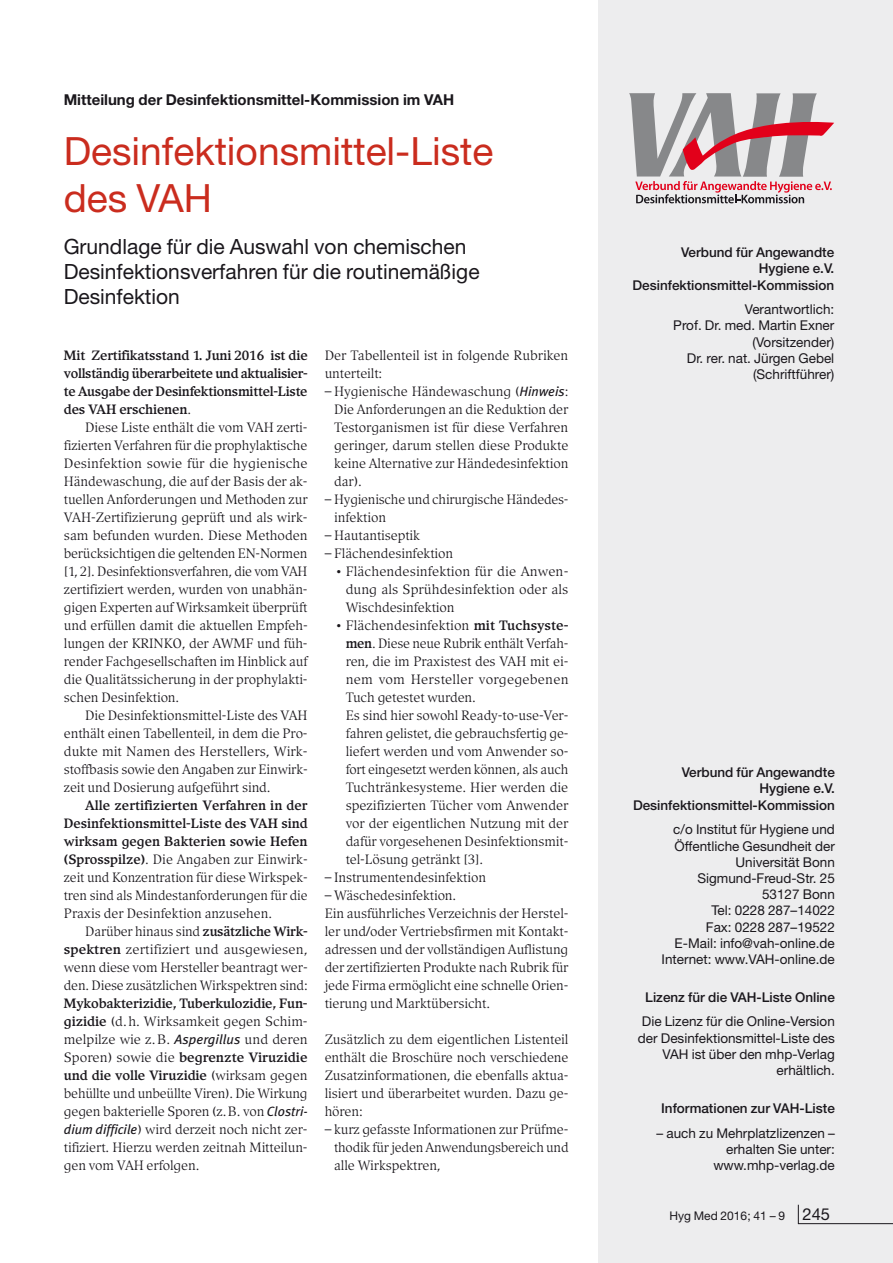
<style>
.page{position:relative;width:893px;height:1263px;background:#fff}
.page>*{position:absolute;margin:0;border:0;box-sizing:border-box;transform-origin:0 0}
.t1{font:39px/46.8px "Helvetica Neue";color:#ca2c1e}
.t2{font:21px/25.2px "Helvetica Neue";color:#1a171c}
.t3{font:700 15px "Helvetica Neue";color:#1a171c}
.t4{font:13.5px/18px "Compatil Exquisit LT";letter-spacing:-.01em;color:#1a171c;text-align:justify}
.t5{font:13.5px/16.2px "Helvetica Neue";color:#1a171c;text-align:right}
.t6{font:500 13.5px/16.2px "Helvetica Neue";color:#1a171c;text-align:right}
.t7{font:700 13.5px/18px "Compatil Exquisit LT";letter-spacing:-.015em;color:#1a171c;text-align:justify}
.t8{font:12px "Helvetica Neue";color:#1a171c}
.s1{font-weight:400}
.s2{font-weight:700}
.s3{font-family:"Meta Plus";font-style:italic}
.s4{font-size:16.5px}
</style>
<div class="page">
<div style="left:598px;top:0;width:295px;height:1263px;background:#ededee"></div>
<svg style="left:629px;top:93px;width:205px;height:110px"></svg>
<hr style="left:798px;top:1223px;width:95px;height:1px;background:#1a171c">
<svg style="left:798px;top:1205px;width:1px;height:18px"></svg>
<p class="t3" style="left:64px;top:91px;width:392px">Mitteilung der Desinfektionsmittel-Kommission im VAH</p>
<h1 class="t1" style="left:64px;top:127px;width:431px">Desinfektionsmittel-Liste des VAH</h1>
<h2 class="t2" style="left:64px;top:233px;width:417px">Grundlage für die Auswahl von chemischen<br>Desinfektionsverfahren für die routinemäßige<br>Desinfektion</h2>
<p class="t7" style="left:64px;top:346px;width:245px">Mit Zertifikatsstand 1. Juni 2016 ist die vollständig überarbeitete und aktualisier&shy;te Ausgabe der Desinfektionsmittel-Liste des VAH erschienen<span class="s1">.</span></p>
<p class="t4" style="left:64px;top:418px;width:245px;text-indent:21px">Diese Liste enthält die vom VAH zerti&shy;fizierten Verfahren für die prophylaktische Desinfektion sowie für die hygienische Händewaschung, die auf der Basis der ak&shy;tuellen Anforderungen und Methoden zur VAH-Zertifizierung geprüft und als wirk&shy;sam befunden wurden. Diese Methoden berücksichtigen die geltenden EN-Normen [1, 2]. Desinfektionsverfahren, die vom VAH zertifiziert werden, wurden von unabhän&shy;gigen Experten auf Wirksamkeit überprüft und erfüllen damit die aktuellen Empfeh&shy;lungen der KRINKO, der AWMF und füh&shy;render Fachgesellschaften im Hinblick auf die Qualitätssicherung in der prophylakti&shy;schen Desinfektion.</p>
<p class="t4" style="left:64px;top:706px;width:245px;text-indent:21px">Die Desinfektionsmittel-Liste des VAH enthält einen Tabellenteil, in dem die Pro&shy;dukte mit Namen des Herstellers, Wirk&shy;stoffbasis sowie den Angaben zur Einwirk&shy;zeit und Dosierung aufgeführt sind.</p>
<p class="t4" style="left:64px;top:796px;width:245px;text-indent:21px"><span class="s2">Alle zertifizierten Verfahren in der Desinfektionsmittel-Liste des VAH sind wirksam gegen Bakterien sowie Hefen (Sprosspilze)</span>. Die Angaben zur Einwirk&shy;zeit und Konzentration für diese Wirkspek&shy;tren sind als Mindestanforderungen für die Praxis der Desinfektion anzusehen.</p>
<p class="t4" style="left:64px;top:922px;width:245px;text-indent:21px">Darüber hinaus sind <span class="s2">zusätzliche Wirk&shy;spektren</span> zertifiziert und ausgewiesen, wenn diese vom Hersteller beantragt wer&shy;den. Diese zusätzlichen Wirkspektren sind:</p>
<p class="t4" style="left:64px;top:994px;width:245px"><span class="s2">Mykobakterizidie, Tuberkulozidie, Fun&shy;gizidie</span> (d.h. Wirksamkeit gegen Schim&shy;melpilze wie z.B. <span class="s3">Aspergillus</span> und deren Sporen) sowie die <span class="s2">begrenzte Viruzidie und die volle Viruzidie</span> (wirksam gegen behüllte und unbeüllte Viren). Die Wirkung gegen bakterielle Sporen (z.B. von <span class="s3">Clostri&shy;dium difficile</span>) wird derzeit noch nicht zer&shy;tifiziert. Hierzu werden zeitnah Mitteilun&shy;gen vom VAH erfolgen.</p>
<p class="t4" style="left:325px;top:346px;width:245px">Der Tabellenteil ist in folgende Rubriken unterteilt:</p>
<p class="t4" style="left:334px;top:382px;width:236px;text-indent:-9px">– Hygienische Händewaschung (<span class="s3">Hinweis</span>:<br>Die Anforderungen an die Reduktion der Testorganismen ist für diese Verfahren geringer, darum stellen diese Produkte keine Alternative zur Händedesinfektion dar).</p>
<p class="t4" style="left:334px;top:490px;width:236px;text-indent:-9px">– Hygienische und chirurgische Händedes&shy;infektion</p>
<p class="t4" style="left:325px;top:526px;width:97px">– Hautantiseptik</p>
<p class="t4" style="left:325px;top:544px;width:130px">– Flächendesinfektion</p>
<p class="t4" style="left:346px;top:562px;width:224px;text-indent:-11px">• Flächendesinfektion für die Anwen&shy;dung als Sprühdesinfektion oder als Wischdesinfektion</p>
<p class="t4" style="left:346px;top:616px;width:224px;text-align:left;text-indent:-11px">• Flächendesinfektion <span class="s2">mit Tuchsyste&shy;men</span>. Diese neue Rubrik enthält Verfah&shy;ren, die im Praxistest des VAH mit ei&shy;nem vom Hersteller vorgegebenen Tuch getestet wurden.<br>Es sind hier sowohl Ready-to-use-Ver&shy;fahren gelistet, die gebrauchsfertig ge&shy;liefert werden und vom Anwender so&shy;fort eingesetzt werden können, als auch Tuchtränkesysteme. Hier werden die spezifizierten Tücher vom Anwender vor der eigentlichen Nutzung mit der dafür vorgesehenen Desinfektionsmit&shy;tel-Lösung getränkt [3].</p>
<p class="t4" style="left:325px;top:868px;width:163px">– Instrumentendesinfektion</p>
<p class="t4" style="left:325px;top:886px;width:245px;text-align:left">– Wäschedesinfektion.<br>Ein ausführliches Verzeichnis der Herstel&shy;ler und/oder Vertriebsfirmen mit Kontakt&shy;adressen und der vollständigen Auflistung der zertifizierten Produkte nach Rubrik für jede Firma ermöglicht eine schnelle Orien&shy;tierung und Marktübersicht.</p>
<p class="t4" style="left:325px;top:1030px;width:245px">Zusätzlich zu dem eigentlichen Listenteil enthält die Broschüre noch verschiedene Zusatzinformationen, die ebenfalls aktua&shy;lisiert und überarbeitet wurden. Dazu ge&shy;hören:</p>
<p class="t4" style="left:334px;top:1120px;width:236px;text-indent:-9px">– kurz gefasste Informationen zur Prüfme&shy;thodik für jeden Anwendungsbereich und alle Wirkspektren,</p>
<p class="t6" style="left:632px;top:244px;width:203px">Verbund für Angewandte<br>Hygiene e.V.<br>Desinfektionsmittel-Kommission</p>
<p class="t5" style="left:673px;top:301px;width:163px">Verantwortlich:<br>Prof. Dr. med. Martin Exner (Vorsitzender)<br>Dr. rer. nat. Jürgen Gebel (Schriftführer)</p>
<p class="t6" style="left:633px;top:764px;width:203px">Verbund für Angewandte<br>Hygiene e.V.<br>Desinfektionsmittel-Kommission</p>
<p class="t5" style="left:662px;top:821px;width:175px">c/o Institut für Hygiene und<br>Öffentliche Gesundheit der<br>Universität Bonn<br>Sigmund-Freud-Str. 25<br>53127 Bonn<br>Tel: 0228 287–14022<br>Fax: 0228 287–19522<br>E-Mail: info@vah-online.de<br>Internet: www.VAH-online.de</p>
<p class="t6" style="left:645px;top:989px;width:191px">Lizenz für die VAH-Liste Online</p>
<p class="t5" style="left:638px;top:1013px;width:198px">Die Lizenz für die Online-Version der Desinfektionsmittel-Liste des<br>VAH ist über den mhp-Verlag erhältlich.</p>
<p class="t6" style="left:661px;top:1100px;width:175px">Informationen zur VAH-Liste</p>
<p class="t5" style="left:657px;top:1124px;width:180px">– auch zu Mehrplatzlizenzen – erhalten Sie unter: www.mhp-verlag.de</p>
<p class="t8" style="left:669px;top:1208px;width:162px">Hyg Med 2016; 41 – 9 <span class="s4">245</span></p>
</div>
